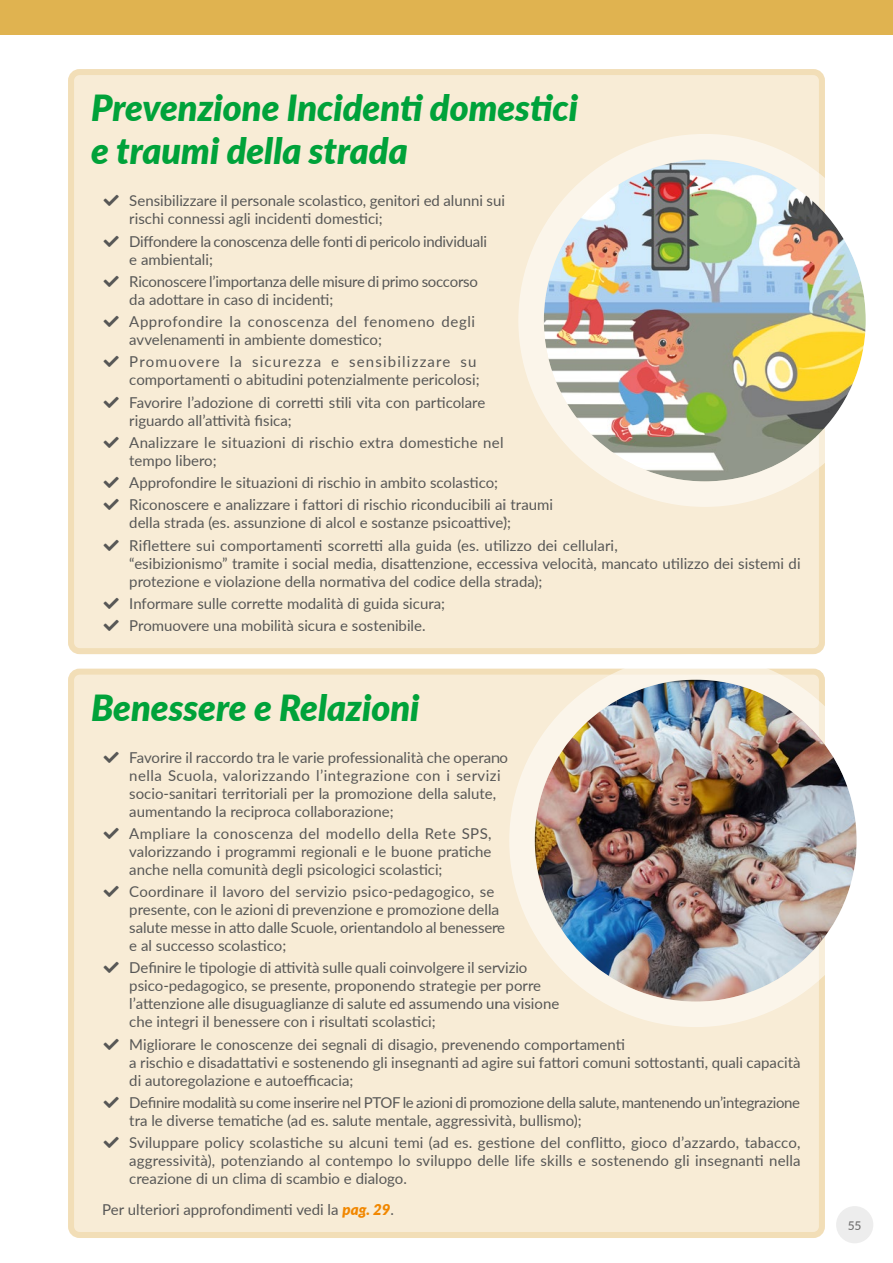
<style>
.page{position:relative;width:893px;height:1263px;background:#fff}
.page>*{position:absolute;margin:0;border:0;box-sizing:border-box;transform-origin:0 0}
.t1{font:italic 900 36px/43.2px "Lato";color:#00a23a}
.t2{font:15px/18px "Lato";color:#575756}
.t3{font:15px/18px "Lato";letter-spacing:-.02em;color:#575756}
.t4{font:15px/18px "Lato";letter-spacing:.025em;color:#575756}
.t5{font:500 12px "Lato";color:#706f6f}
.s1{font-weight:900;font-style:italic;color:#f18700}
</style>
<div class="page">
<div style="left:0;top:0;width:893px;height:34px;background:#e0b350"></div>
<div style="left:71px;top:72px;width:751px;height:579px;background:#f8ecd6;border-radius:9px"></div>
<div style="left:68px;top:69px;width:757px;height:585px;border:6px solid #f2deb7;border-radius:9px"></div>
<div style="left:71px;top:672px;width:751px;height:563px;background:#f8ecd6;border-radius:9px"></div>
<div style="left:68px;top:669px;width:757px;height:569px;border:6px solid #f2deb7;border-radius:9px"></div>
<img style="left:545px;top:192px;width:62px;height:245px">
<img style="left:607px;top:161px;width:145px;height:276px">
<img style="left:752px;top:166px;width:112px;height:131px">
<img style="left:752px;top:297px;width:112px;height:140px">
<img style="left:594px;top:437px;width:222px;height:43px">
<div style="left:518px;top:134px;width:373px;height:373px;border:26px solid #fff;border-radius:50%"></div>
<div style="left:535px;top:680px;width:322px;height:321px;background:#000;opacity:.75"></div>
<div style="left:509px;top:654px;width:373px;height:373px;border:26px solid #fff;border-radius:50%"></div>
<div style="left:836px;top:1206px;width:37px;height:37px;background:#ededed;border-radius:50%"></div>
<h1 class="t1" style="left:91px;top:85px;width:489px">Prevenzione Incidenti domestici e traumi della strada</h1>
<p class="t2" style="left:129px;top:191px;width:377px;text-indent:-26px">■ Sensibilizzare il personale scolastico, genitori ed alunni sui rischi connessi agli incidenti domestici;</p>
<p class="t3" style="left:129px;top:231px;width:359px;text-indent:-26px">■ Diffondere la conoscenza delle fonti di pericolo individuali e ambientali;</p>
<p class="t2" style="left:129px;top:272px;width:350px;text-indent:-26px">■ Riconoscere l’importanza delle misure di primo soccorso da adottare in caso di incidenti;</p>
<p class="t4" style="left:129px;top:312px;width:347px;text-indent:-26px">■ Approfondire la conoscenza del fenomeno degli avvelenamenti in ambiente domestico;</p>
<p class="t2" style="left:104px;top:352px;width:377px;text-align:right">■ Promuovere la sicurezza e sensibilizzare su comportamenti o abitudini potenzialmente pericolosi;</p>
<p class="t2" style="left:129px;top:392px;width:358px;text-indent:-26px">■ Favorire l’adozione di corretti stili vita con particolare riguardo all’attività fisica;</p>
<p class="t2" style="left:129px;top:433px;width:376px;text-indent:-26px">■ Analizzare le situazioni di rischio extra domestiche nel tempo libero;</p>
<p class="t2" style="left:104px;top:473px;width:396px">■ Approfondire le situazioni di rischio in ambito scolastico;</p>
<p class="t2" style="left:129px;top:495px;width:425px;text-indent:-26px">■ Riconoscere e analizzare i fattori di rischio riconducibili ai traumi della strada (es. assunzione di alcol e sostanze psicoattive);</p>
<p class="t2" style="left:129px;top:535px;width:673px;text-indent:-26px">■ Riflettere sui comportamenti scorretti alla guida (es. utilizzo dei cellulari,<br>“esibizionismo” tramite i social media, disattenzione, eccessiva velocità, mancato utilizzo dei sistemi di protezione e violazione della normativa del codice della strada);</p>
<p class="t2" style="left:104px;top:594px;width:343px">■ Informare sulle corrette modalità di guida sicura;</p>
<p class="t2" style="left:104px;top:616px;width:323px">■ Promuovere una mobilità sicura e sostenibile.</p>
<h1 class="t1" style="left:91px;top:684px;width:330px">Benessere e Relazioni</h1>
<p class="t2" style="left:129px;top:747px;width:380px;text-indent:-26px">■ Favorire il raccordo tra le varie professionalità che operano nella Scuola, valorizzando l’integrazione con i servizi socio-sanitari territoriali per la promozione della salute, aumentando la reciproca collaborazione;</p>
<p class="t2" style="left:129px;top:824px;width:364px;text-align:justify;text-indent:-26px">■ Ampliare la conoscenza del modello della Rete SPS, valorizzando i programmi regionali e le buone pratiche anche nella comunità degli psicologici scolastici;</p>
<p class="t2" style="left:129px;top:882px;width:377px;text-indent:-26px">■ Coordinare il lavoro del servizio psico-pedagogico, se presente, con le azioni di prevenzione e promozione della salute messe in atto dalle Scuole, orientandolo al benessere e al successo scolastico;</p>
<p class="t2" style="left:129px;top:958px;width:431px;text-indent:-26px">■ Definire le tipologie di attività sulle quali coinvolgere il servizio psico-pedagogico, se presente, proponendo strategie per porre l’attenzione alle disuguaglianze di salute ed assumendo una visione che integri il benessere con i risultati scolastici;</p>
<p class="t2" style="left:129px;top:1034px;width:673px;text-indent:-26px">■ Migliorare le conoscenze dei segnali di disagio, prevenendo comportamenti<br>a rischio e disadattativi e sostenendo gli insegnanti ad agire sui fattori comuni sottostanti, quali capacità di autoregolazione e autoefficacia;</p>
<p class="t3" style="left:129px;top:1093px;width:672px;text-indent:-26px">■ Definire modalità su come inserire nel PTOF le azioni di promozione della salute, mantenendo un’integrazione tra le diverse tematiche (ad es. salute mentale, aggressività, bullismo);</p>
<p class="t2" style="left:129px;top:1133px;width:673px;text-align:justify;text-indent:-26px">■ Sviluppare policy scolastiche su alcuni temi (ad es. gestione del conflitto, gioco d’azzardo, tabacco, aggressività), potenziando al contempo lo sviluppo delle life skills e sostenendo gli insegnanti nella creazione di un clima di scambio e dialogo.</p>
<p class="t2" style="left:102px;top:1200px;width:293px">Per ulteriori approfondimenti vedi la <span class="s1">pag. 29</span>.</p>
<p class="t5" style="left:848px;top:1216px;width:15px">55</p>
</div>
